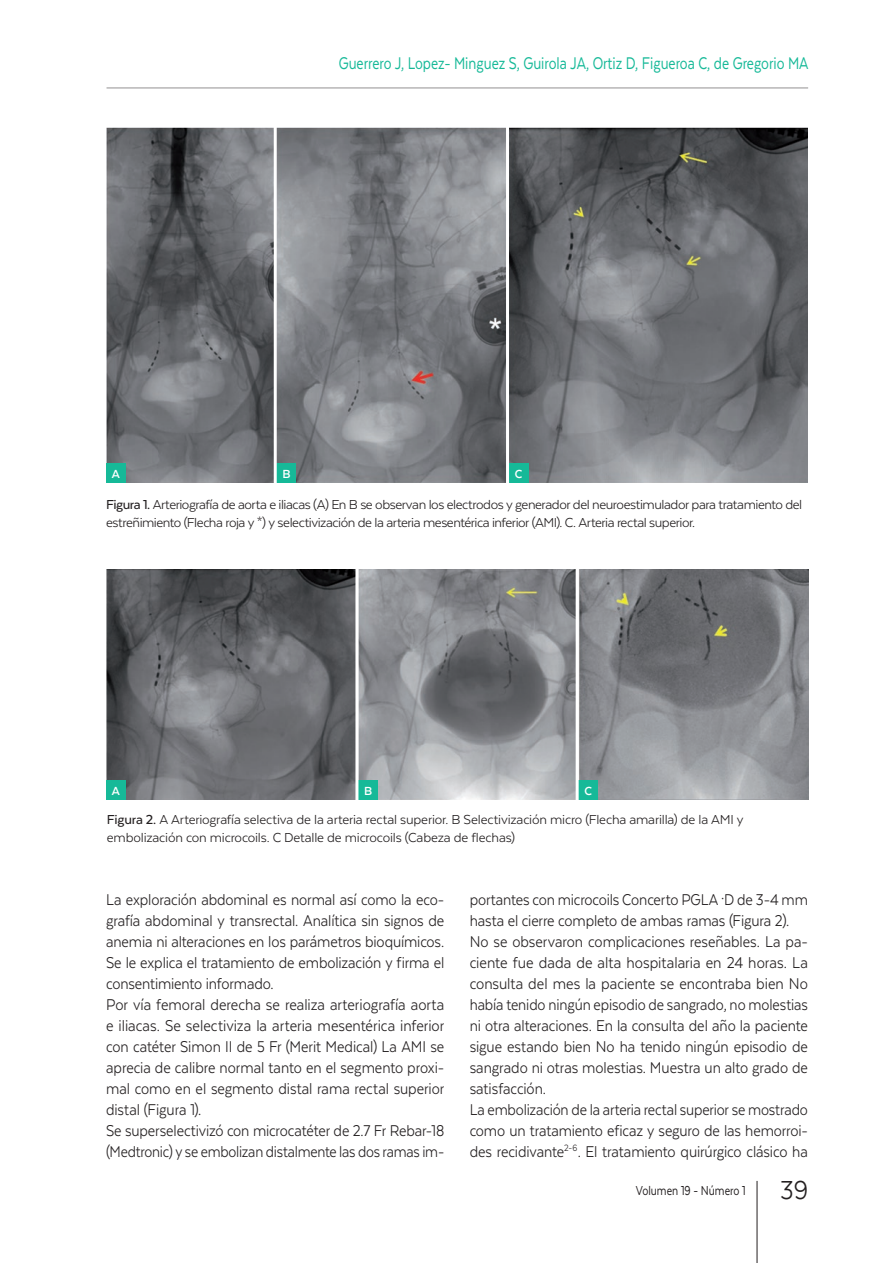
<style>
.page{position:relative;width:893px;height:1263px;background:#fff}
.page>*{position:absolute;margin:0;border:0;box-sizing:border-box;transform-origin:0 0}
.INTER_Numero_pagina{font:30px "Texta";color:#231f20;scale:.93 1}
.INTER_Cintillo_autor{font:19.5px "Texta";color:#16b998;scale:.8 1}
.INTER_Texto{font:18px/21px "Texta";letter-spacing:-.01em;color:#231f20;text-align:justify;scale:.9 1}
.INTER_Texto-2{font:18px/21px "Texta";letter-spacing:-.01em;color:#231f20;text-align:justify;scale:.91 1}
.INTER_Texto-3{font:18px/21px "Texta";letter-spacing:-.01em;color:#231f20;text-align:justify;scale:.89 1}
.INTER_Figura_pie_de{font:15px/18px "Texta";letter-spacing:-.025em;color:#231f20}
.INTER_Pagina_datos_r{font:15px "Texta";color:#231f20;scale:.8 1}
.INTER_Figura_letra{font:700 13.5px "Texta";color:#fff}
.s1{font-weight:500}
</style>
<div class="page">
<img style="left:106px;top:128px;width:702px;height:355px">
<img style="left:106px;top:569px;width:249px;height:231px">
<img style="left:358px;top:569px;width:450px;height:231px">
<div style="left:106px;top:781px;width:19px;height:19px;background:#16b998"></div>
<div style="left:106px;top:463px;width:19px;height:20px;background:#16b998"></div>
<div style="left:358px;top:781px;width:20px;height:19px;background:#16b998"></div>
<div style="left:277px;top:463px;width:19px;height:20px;background:#16b998"></div>
<div style="left:579px;top:781px;width:19px;height:19px;background:#16b998"></div>
<div style="left:509px;top:463px;width:19px;height:20px;background:#16b998"></div>
<hr style="left:576px;top:561px;width:3px;height:241px;background:#fff">
<hr style="left:274px;top:122px;width:3px;height:363px;background:#fff">
<hr style="left:506px;top:122px;width:3px;height:363px;background:#fff">
<hr style="left:107px;top:88px;width:701px;height:1px;background:#231f20">
<hr style="left:757px;top:1181px;width:1px;height:82px;background:#231f20">
<p class="INTER_Figura_letra" style="left:112px;top:467px;width:10px">A</p>
<p class="INTER_Cintillo_autor" style="left:339px;top:53px;width:589px">Guerrero J, Lopez- Minguez S, Guirola JA, Ortiz D, Figueroa C, de Gregorio MA</p>
<p class="INTER_Figura_letra" style="left:282px;top:467px;width:10px">B</p>
<p class="INTER_Figura_letra" style="left:515px;top:467px;width:9px">C</p>
<p class="INTER_Figura_pie_de" style="left:106px;top:495px;width:698px"><span class="s1">Figura 1.</span> Arteriografía de aorta e iliacas (A) En B se observan los electrodos y generador del neuroestimulador para tratamiento del estreñimiento (Flecha roja y *) y selectivización de la arteria mesentérica inferior (AMI). C. Arteria rectal superior.</p>
<p class="INTER_Figura_letra" style="left:112px;top:784px;width:10px">A</p>
<p class="INTER_Figura_letra" style="left:364px;top:784px;width:10px">B</p>
<p class="INTER_Figura_letra" style="left:584px;top:784px;width:9px">C</p>
<p class="INTER_Figura_pie_de" style="left:107px;top:810px;width:638px"><span class="s1">Figura 2.</span> A Arteriografía selectiva de la arteria rectal superior. B Selectivización micro (Flecha amarilla) de la AMI y embolización con microcoils. C Detalle de microcoils (Cabeza de flechas)</p>
<p class="INTER_Texto" style="left:106px;top:888px;width:377px">La exploración abdominal es normal así como la eco&shy;grafía abdominal y transrectal. Analítica sin signos de anemia ni alteraciones en los parámetros bioquímicos.<br>Se le explica el tratamiento de embolización y firma el consentimiento informado.</p>
<p class="INTER_Texto-2" style="left:106px;top:993px;width:373px">Por vía femoral derecha se realiza arteriografía aorta e iliacas. Se selectiviza la arteria mesentérica inferior con catéter Simon II de 5 Fr (Merit Medical) La AMI se aprecia de calibre normal tanto en el segmento proxi&shy;mal como en el segmento distal rama rectal superior distal (Figura 1).</p>
<p class="INTER_Texto" style="left:106px;top:1119px;width:377px">Se superselectivizó con microcatéter de 2.7 Fr Rebar-18 (Medtronic) y se embolizan distalmente las dos ramas im-</p>
<p class="INTER_Texto" style="left:470px;top:888px;width:377px">portantes con microcoils Concerto PGLA ·D de 3-4 mm hasta el cierre completo de ambas ramas (Figura 2).</p>
<p class="INTER_Texto" style="left:470px;top:930px;width:377px">No se observaron complicaciones reseñables. La pa&shy;ciente fue dada de alta hospitalaria en 24 horas. La consulta del mes la paciente se encontraba bien No había tenido ningún episodio de sangrado, no molestias ni otra alteraciones. En la consulta del año la paciente sigue estando bien No ha tenido ningún episodio de sangrado ni otras molestias. Muestra un alto grado de satisfacción.</p>
<p class="INTER_Texto-3" style="left:470px;top:1098px;width:382px">La embolización de la arteria rectal superior se mostrado como un tratamiento eficaz y seguro de las hemorroi&shy;des recidivante<sup>2-6</sup>. El tratamiento quirúrgico clásico ha</p>
<p class="INTER_Pagina_datos_r" style="left:636px;top:1182px;width:139px">Volumen 19 - Número 1</p>
<p class="INTER_Numero_pagina" style="left:780px;top:1174px;width:31px">39</p>
</div>
